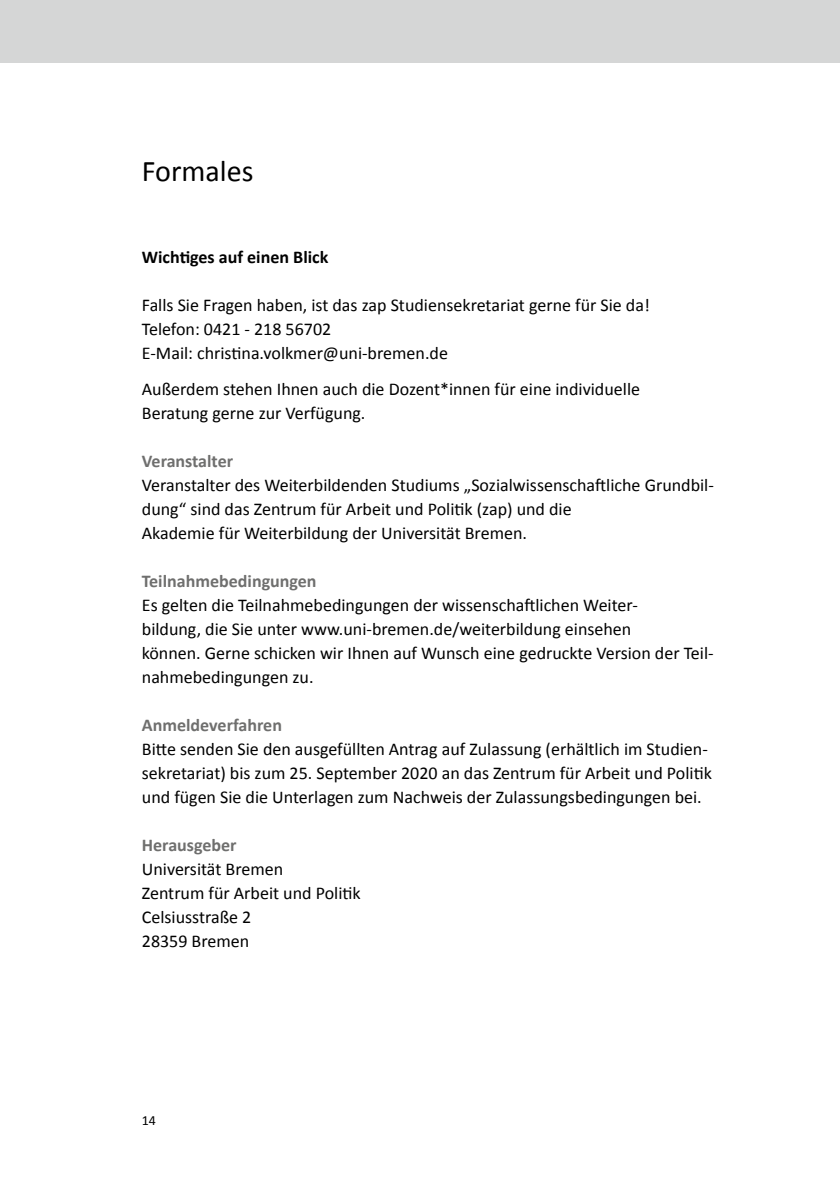
<style>
.page{position:relative;width:840px;height:1191px;background:#fff}
.page>*{position:absolute;margin:0;border:0;box-sizing:border-box;transform-origin:0 0}
.t1{font:30px "Calibri";color:#000}
.t2{font:18px/24px "Calibri";color:#000}
.t3{font:700 18px "Calibri";color:#6f6f6e}
.t4{font:700 18px "Calibri";color:#000}
.t5{font:14px "Calibri";color:#000}
</style>
<div class="page">
<div style="left:0;top:0;width:839px;height:62px;background:#d5d6d6"></div>
<h1 class="t1" style="left:142px;top:150px;width:113px">Formales</h1>
<p class="t4" style="left:142px;top:244px;width:188px">Wichtiges auf einen Blick</p>
<p class="t2" style="left:142px;top:292px;width:509px">Falls Sie Fragen haben, ist das zap Studiensekretariat gerne für Sie da!<br>Telefon: 0421 - 218 56702<br>E-Mail: christina.volkmer@uni-bremen.de</p>
<p class="t2" style="left:142px;top:376px;width:499px">Außerdem stehen Ihnen auch die Dozent*innen für eine individuelle<br>Beratung gerne zur Verfügung.</p>
<p class="t3" style="left:142px;top:448px;width:93px">Veranstalter</p>
<p class="t2" style="left:142px;top:472px;width:573px">Veranstalter des Weiterbildenden Studiums „Sozialwissenschaftliche Grundbil&shy;dung“ sind das Zentrum für Arbeit und Politik (zap) und die<br>Akademie für Weiterbildung der Universität Bremen.</p>
<p class="t3" style="left:142px;top:568px;width:176px">Teilnahmebedingungen</p>
<p class="t2" style="left:142px;top:592px;width:571px">Es gelten die Teilnahmebedingungen der wissenschaftlichen Weiter-<br>bildung, die Sie unter www.uni-bremen.de/weiterbildung einsehen<br>können. Gerne schicken wir Ihnen auf Wunsch eine gedruckte Version der Teil&shy;nahmebedingungen zu.</p>
<p class="t3" style="left:142px;top:712px;width:142px">Anmeldeverfahren</p>
<p class="t2" style="left:142px;top:736px;width:571px">Bitte senden Sie den ausgefüllten Antrag auf Zulassung (erhältlich im Studien&shy;sekretariat) bis zum 25. September 2020 an das Zentrum für Arbeit und Politik und fügen Sie die Unterlagen zum Nachweis der Zulassungsbedingungen bei.</p>
<p class="t3" style="left:142px;top:832px;width:96px">Herausgeber</p>
<p class="t2" style="left:142px;top:856px;width:220px">Universität Bremen<br>Zentrum für Arbeit und Politik<br>Celsiusstraße 2<br>28359 Bremen</p>
<p class="t5" style="left:142px;top:1110px;width:16px">14</p>
</div>
